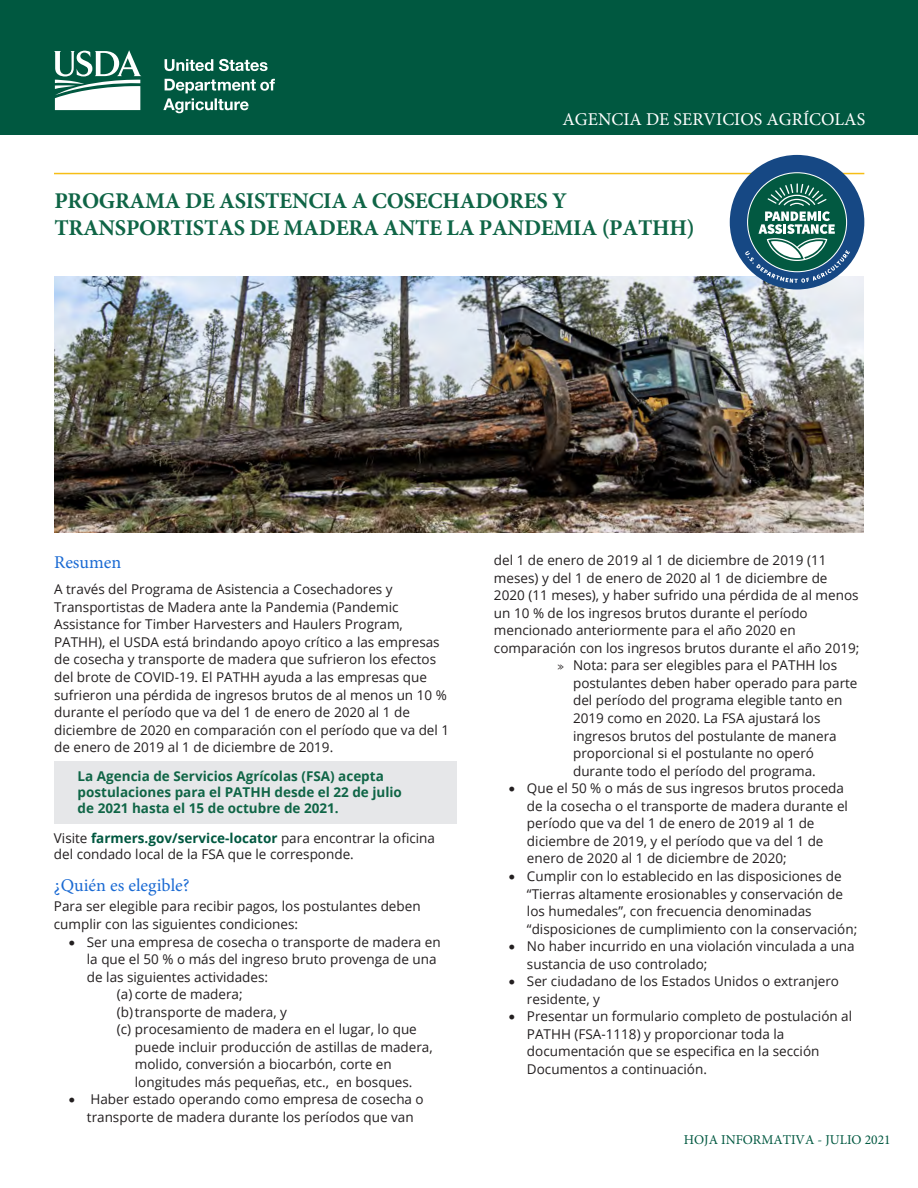
<style>
.page{position:relative;width:918px;height:1188px;background:#fff}
.page>*{position:absolute;margin:0;border:0;box-sizing:border-box;transform-origin:0 0}
.Subheader_1{font:700 22.5px/27px "Minion Pro";letter-spacing:-.015em;color:#0f6546}
.Subheader_1-2{font:18px "Minion Pro";color:#fff}
.Body_Style{font:18px "Minion Pro";color:#1a6ad3}
.Body_Style-2{font:13.5px/17.5px "Open Sans";color:#231f20}
.Sub_Subheader{font:700 13.5px/16.2px "Open Sans";color:#0f6546}
.t1{font:13.5px "Minion Pro";color:#005840}
.s1{font-weight:700;color:#005840}
.s2{font-family:"Courier Std"}
</style>
<div class="page">
<div style="left:54px;top:761px;width:403px;height:63px;background:#e6e7e9"></div>
<div style="left:0;top:0;width:918px;height:135px;background:#005840"></div>
<img style="left:54px;top:276px;width:810px;height:257px">
<svg style="left:54px;top:50px;width:87px;height:60px"></svg>
<svg style="left:163px;top:79px;width:112px;height:34px"></svg>
<svg style="left:165px;top:59px;width:103px;height:12px"></svg>
<hr style="left:54px;top:173px;width:810px;height:1px;background:#f6be16">
<div style="left:730px;top:155px;width:134px;height:135px;background:#164884;border-radius:50%"></div>
<svg style="left:745px;top:172px;width:105px;height:111px"></svg>
<p class="Subheader_1-2" style="left:563px;top:108px;width:304px">AGENCIA DE SERVICIOS AGRÍCOLAS</p>
<p class="Subheader_1" style="left:54px;top:187px;width:642px">PROGRAMA DE ASISTENCIA A COSECHADORES Y<br>TRANSPORTISTAS DE MADERA ANTE LA PANDEMIA (PATHH)</p>
<p class="Body_Style" style="left:54px;top:550px;width:69px">Resumen</p>
<p class="Body_Style-2" style="left:54px;top:580px;width:397px">A través del Programa de Asistencia a Cosechadores y Transportistas de Madera ante la Pandemia (Pandemic Assistance for Timber Harvesters and Haulers Program, PATHH), el USDA está brindando apoyo crítico a las empresas de cosecha y transporte de madera que sufrieron los efectos del brote de COVID-19. El PATHH ayuda a las empresas que sufrieron una pérdida de ingresos brutos de al menos un 10 % durante el período que va del 1 de enero de 2020 al 1 de diciembre de 2020 en comparación con el período que va del 1 de enero de 2019 al 1 de diciembre de 2019.</p>
<p class="Sub_Subheader" style="left:78px;top:767px;width:326px">La Agencia de Servicios Agrícolas (FSA) acepta postulaciones para el PATHH desde el 22 de julio de 2021 hasta el 15 de octubre de 2021.</p>
<p class="Body_Style-2" style="left:54px;top:830px;width:383px;line-height:16.2px">Visite <span class="s1">farmers.gov/service-locator</span> para encontrar la oficina del condado local de la FSA que le corresponde.</p>
<p class="Body_Style" style="left:54px;top:874px;width:137px">¿Quién es elegible?</p>
<p class="Body_Style-2" style="left:54px;top:897px;width:368px">Para ser elegible para recibir pagos, los postulantes deben cumplir con las siguientes condiciones:</p>
<p class="Body_Style-2" style="left:69px;top:933px;width:373px">• Ser una empresa de cosecha o transporte de madera en</p>
<p class="Body_Style-2" style="left:87px;top:950px;width:351px">la que el 50 % o más del ingreso bruto provenga de una</p>
<p class="Body_Style-2" style="left:87px;top:968px;width:183px">de las siguientes actividades:</p>
<p class="Body_Style-2" style="left:117px;top:985px;width:127px">(a) corte de madera;</p>
<p class="Body_Style-2" style="left:117px;top:1003px;width:172px">(b)transporte de madera, y</p>
<p class="Body_Style-2" style="left:117px;top:1020px;width:301px">(c) procesamiento de madera en el lugar, lo que</p>
<p class="Body_Style-2" style="left:135px;top:1038px;width:299px">puede incluir producción de astillas de madera,</p>
<p class="Body_Style-2" style="left:135px;top:1055px;width:258px">molido, conversión a biocarbón, corte en</p>
<p class="Body_Style-2" style="left:135px;top:1073px;width:279px">longitudes más pequeñas, etc., en bosques.</p>
<p class="Body_Style-2" style="left:69px;top:1090px;width:356px;text-align:center">• Haber estado operando como empresa de cosecha o transporte de madera durante los períodos que van</p>
<p class="Body_Style-2" style="left:494px;top:551px;width:334px">del 1 de enero de 2019 al 1 de diciembre de 2019 (11</p>
<p class="Body_Style-2" style="left:494px;top:569px;width:335px">meses) y del 1 de enero de 2020 al 1 de diciembre de</p>
<p class="Body_Style-2" style="left:494px;top:586px;width:366px">2020 (11 meses), y haber sufrido una pérdida de al menos</p>
<p class="Body_Style-2" style="left:494px;top:604px;width:315px">un 10 % de los ingresos brutos durante el período</p>
<p class="Body_Style-2" style="left:494px;top:621px;width:303px">mencionado anteriormente para el año 2020 en</p>
<p class="Body_Style-2" style="left:494px;top:639px;width:367px">comparación con los ingresos brutos durante el año 2019;</p>
<p class="Body_Style-2" style="left:557px;top:656px;width:282px"><span class="s2">»</span> Nota: para ser elegibles para el PATHH los</p>
<p class="Body_Style-2" style="left:573px;top:674px;width:286px">postulantes deben haber operado para parte</p>
<p class="Body_Style-2" style="left:573px;top:691px;width:271px">del período del programa elegible tanto en</p>
<p class="Body_Style-2" style="left:573px;top:709px;width:249px">2019 como en 2020. La FSA ajustará los</p>
<p class="Body_Style-2" style="left:573px;top:727px;width:265px">ingresos brutos del postulante de manera</p>
<p class="Body_Style-2" style="left:573px;top:744px;width:243px">proporcional si el postulante no operó</p>
<p class="Body_Style-2" style="left:573px;top:762px;width:244px">durante todo el período del programa.</p>
<p class="Body_Style-2" style="left:527px;top:779px;width:323px;text-indent:-18px">• Que el 50 % o más de sus ingresos brutos proceda de la cosecha o el transporte de madera durante el período que va del 1 de enero de 2019 al 1 de diciembre de 2019, y el período que va del 1 de enero de 2020 al 1 de diciembre de 2020;</p>
<p class="Body_Style-2" style="left:527px;top:867px;width:332px;text-indent:-18px">• Cumplir con lo establecido en las disposiciones de “Tierras altamente erosionables y conservación de los humedales”, con frecuencia denominadas “disposiciones de cumplimiento con la conservación;</p>
<p class="Body_Style-2" style="left:527px;top:937px;width:329px;text-indent:-18px">• No haber incurrido en una violación vinculada a una sustancia de uso controlado;</p>
<p class="Body_Style-2" style="left:527px;top:972px;width:314px;text-indent:-18px">• Ser ciudadano de los Estados Unidos o extranjero residente, y</p>
<p class="Body_Style-2" style="left:527px;top:1007px;width:327px;text-indent:-18px">• Presentar un formulario completo de postulación al PATHH (FSA-1118) y proporcionar toda la documentación que se especifica en la sección Documentos a continuación.</p>
<p class="t1" style="left:684px;top:1130px;width:208px">HOJA INFORMATIVA - JULIO 2021</p>
</div>
